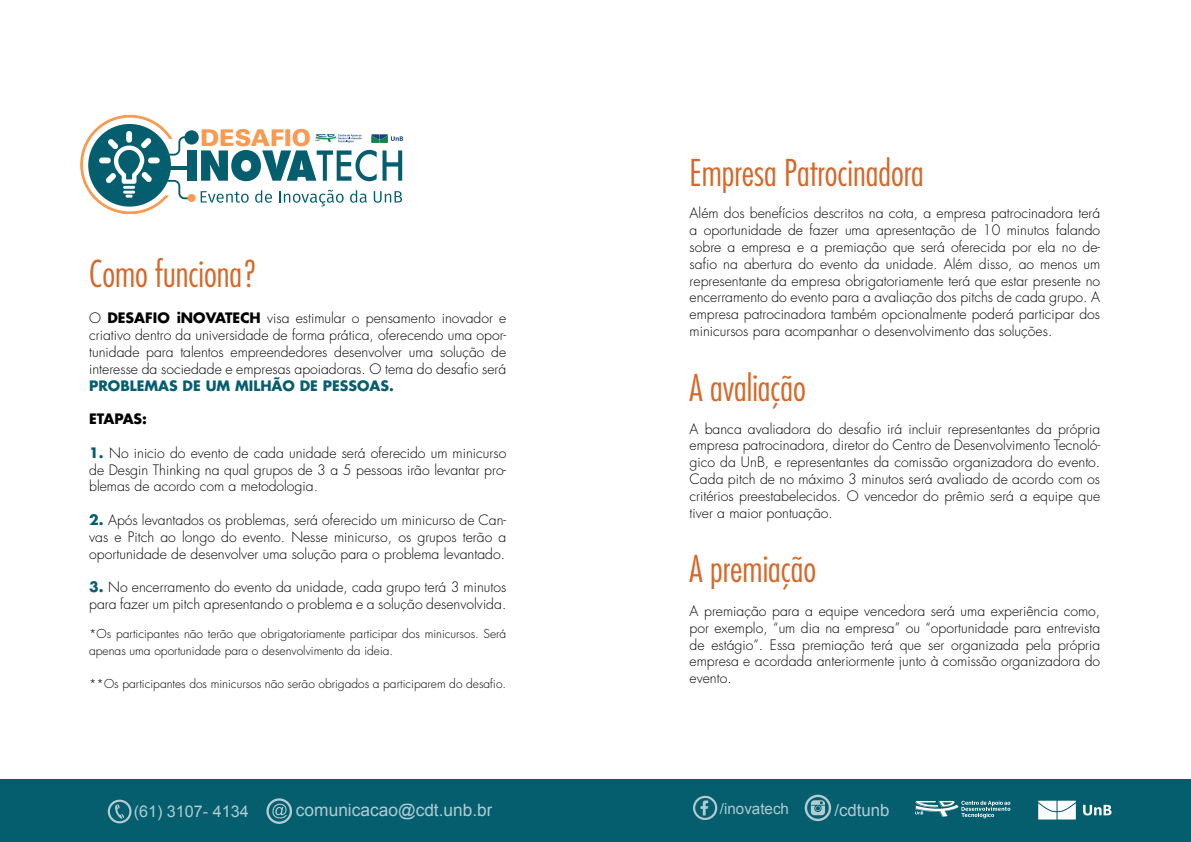
<style>
.page{position:relative;width:1191px;height:842px;background:#fff}
.page>*{position:absolute;margin:0;border:0;box-sizing:border-box;transform-origin:0 0}
.t1{font:300 condensed 36px "Futura Std";color:#d5682a}
.t2{font:900 23px "Univers LT Std";color:#f89a51}
.t3{font:17.4px "Arial";color:#fcfcff}
.t4{font:16.8px "Arial";color:#fcfcff}
.t5{font:16.2px "Arial";color:#fcfcff}
.t6{font:15.2px "Arial";color:#fafafa}
.t7{font:300 14px/16.8px "Futura Std";color:#000;text-align:justify}
.t8{font:700 14px "Futura Std";color:#055e6e}
.t9{font:700 14px "Futura Std";color:#000}
.t10{font:300 12px/16.8px "Futura Std";color:#000}
.s1{font-weight:700}
.s2{font-weight:700;color:#055e6e}
</style>
<div class="page">
<div style="left:0;top:780px;width:1191px;height:62px;background:#055e6e"></div>
<svg style="left:108px;top:800px;width:23px;height:23px"></svg>
<svg style="left:266px;top:798px;width:26px;height:26px"></svg>
<svg style="left:693px;top:796px;width:24px;height:24px"></svg>
<svg style="left:804px;top:795px;width:27px;height:26px"></svg>
<svg style="left:1038px;top:801px;width:37px;height:18px"></svg>
<svg style="left:1083px;top:805px;width:28px;height:10px"></svg>
<svg style="left:915px;top:801px;width:95px;height:17px"></svg>
<svg style="left:201px;top:191px;width:48px;height:12px"></svg>
<svg style="left:255px;top:190px;width:17px;height:13px"></svg>
<svg style="left:279px;top:190px;width:64px;height:16px"></svg>
<svg style="left:350px;top:190px;width:17px;height:13px"></svg>
<svg style="left:374px;top:191px;width:28px;height:12px"></svg>
<svg style="left:184px;top:130px;width:15px;height:15px"></svg>
<div style="left:187px;top:150px;width:10px;height:31px;background:#055e6e"></div>
<svg style="left:201px;top:150px;width:201px;height:31px"></svg>
<svg style="left:80px;top:115px;width:115px;height:99px"></svg>
<svg style="left:371px;top:135px;width:32px;height:8px"></svg>
<svg style="left:315px;top:134px;width:46px;height:9px"></svg>
<h2 class="t2" style="left:200px;top:123px;width:112px">DESAFIO</h2>
<h1 class="t1" style="left:89px;top:253px;width:170px">Como funciona?</h1>
<p class="t7" style="left:89px;top:310px;width:418px">O <span class="s1">DESAFIO iNOVATECH</span> visa estimular o pensamento inovador e criativo dentro da universidade de forma prática, oferecendo uma opor&shy;tunidade para talentos empreendedores desenvolver uma solução de interesse da sociedade e empresas apoiadoras. O tema do desafio será</p>
<p class="t8" style="left:89px;top:376px;width:306px">PROBLEMAS DE UM MILHÃO DE PESSOAS.</p>
<p class="t9" style="left:89px;top:410px;width:59px">ETAPAS:</p>
<p class="t7" style="left:89px;top:445px;width:418px"><span class="s2">1.</span> No inicio do evento de cada unidade será oferecido um minicurso de Desgin Thinking na qual grupos de 3 a 5 pessoas irão levantar pro&shy;blemas de acordo com a metodologia.</p>
<p class="t7" style="left:89px;top:512px;width:419px"><span class="s2">2.</span> Após levantados os problemas, será oferecido um minicurso de Can&shy;vas e Pitch ao longo do evento. Nesse minicurso, os grupos terão a oportunidade de desenvolver uma solução para o problema levantado.</p>
<p class="t7" style="left:89px;top:579px;width:419px"><span class="s2">3.</span> No encerramento do evento da unidade, cada grupo terá 3 minutos para fazer um pitch apresentando o problema e a solução desenvolvida.</p>
<p class="t10" style="left:89px;top:625px;width:418px">*Os participantes não terão que obrigatoriamente participar dos minicursos. Será apenas uma oportunidade para o desenvolvimento da ideia.</p>
<p class="t10" style="left:89px;top:676px;width:418px">**Os participantes dos minicursos não serão obrigados a participarem do desafio.</p>
<h1 class="t1" style="left:689px;top:151px;width:236px">Empresa Patrocinadora</h1>
<p class="t7" style="left:689px;top:205px;width:412px">Além dos benefícios descritos na cota, a empresa patrocinadora terá a oportunidade de fazer uma apresentação de 10 minutos falando sobre a empresa e a premiação que será oferecida por ela no de&shy;safio na abertura do evento da unidade. Além disso, ao menos um representante da empresa obrigatoriamente terá que estar presente no encerramento do evento para a avaliação dos pitchs de cada grupo. A empresa patrocinadora também opcionalmente poderá participar dos minicursos para acompanhar o desenvolvimento das soluções.</p>
<h1 class="t1" style="left:689px;top:366px;width:118px">A avaliação</h1>
<p class="t7" style="left:689px;top:421px;width:412px">A banca avaliadora do desafio irá incluir representantes da própria empresa patrocinadora, diretor do Centro de Desenvolvimento Tecnoló&shy;gico da UnB, e representantes da comissão organizadora do evento.<br>Cada pitch de no máximo 3 minutos será avaliado de acordo com os critérios preestabelecidos. O vencedor do prêmio será a equipe que tiver a maior pontuação.</p>
<h1 class="t1" style="left:689px;top:548px;width:128px">A premiação</h1>
<p class="t7" style="left:689px;top:603px;width:412px">A premiação para a equipe vencedora será uma experiência como, por exemplo, “um dia na empresa” ou “oportunidade para entrevista de estágio”. Essa premiação terá que ser organizada pela própria empresa e acordada anteriormente junto à comissão organizadora do evento.</p>
<p class="t5" style="left:134px;top:800px;width:117px">(61) 3107- 4134</p>
<p class="t3" style="left:296px;top:798px;width:198px">comunicacao@cdt.unb.br</p>
<p class="t6" style="left:720px;top:798px;width:71px">/inovatech</p>
<p class="t4" style="left:834px;top:799px;width:57px">/cdtunb</p>
</div>
